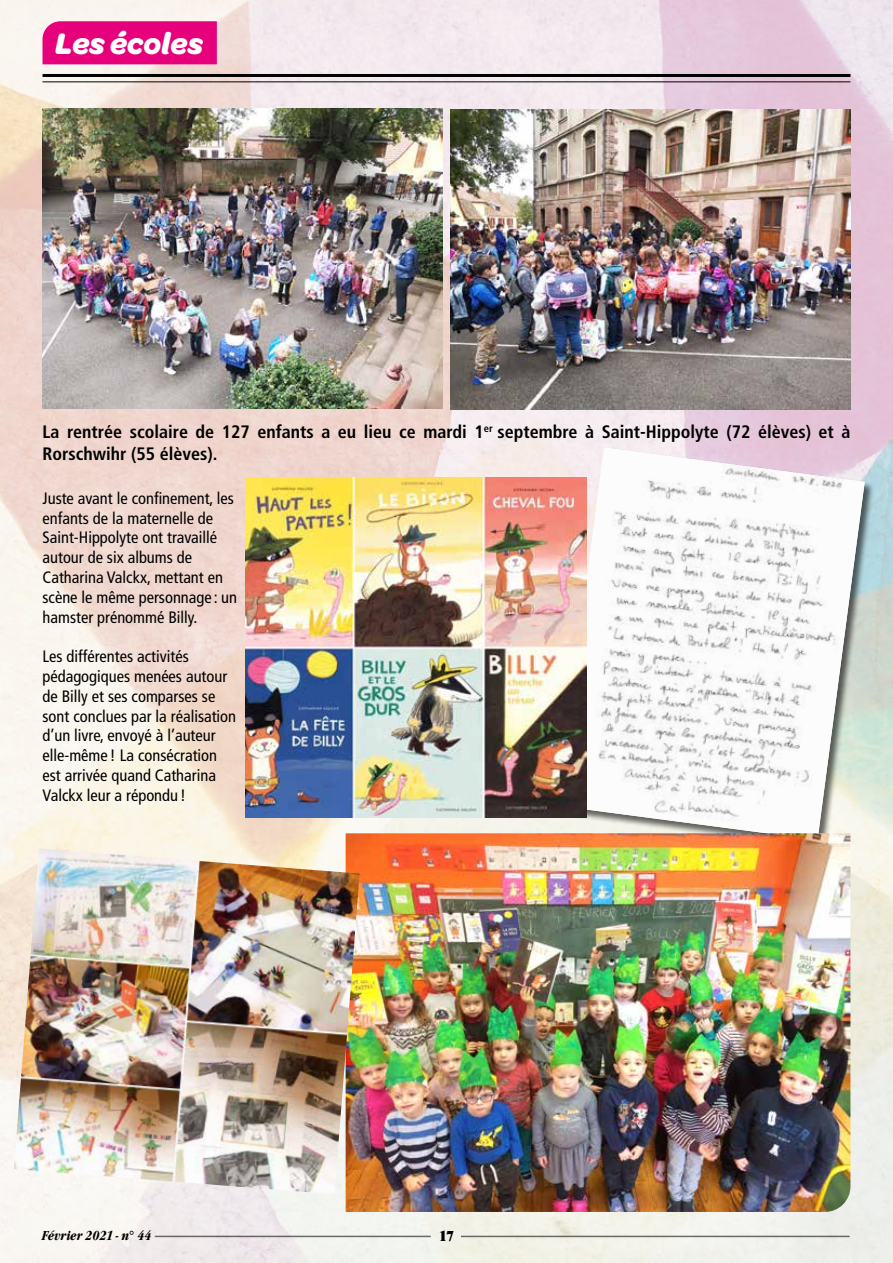
<style>
.page{position:relative;width:893px;height:1263px;background:#fff}
.page>*{position:absolute;margin:0;border:0;box-sizing:border-box;transform-origin:0 0}
.t1{font:italic 700 31.5px "Omnes";color:#fff}
.t2{font:700 condensed 18px/21.6px "Frutiger";color:#000}
.t3{font:condensed 16.5px/19.8px "Frutiger";color:#000}
.t4{font:800 15px "Nimbus Roman D";color:#000}
.t5{font:italic 700 condensed 13.5px "Garamond Itc T";color:#000}
</style>
<div class="page">
<img style="left:0;top:0;width:893px;height:1263px">
<div style="left:557px;top:447px;width:318px;height:403px;background:#000;opacity:.6"></div>
<img style="left:557px;top:448px;width:308px;height:392px">
<hr style="left:155px;top:1236px;width:276px;height:1px;background:#6f7070">
<hr style="left:461px;top:1236px;width:389px;height:1px;background:#6f7070">
<hr style="left:43px;top:74px;width:807px;height:3px;background:#000">
<hr style="left:43px;top:81px;width:807px;height:1px;background:#000">
<img style="left:346px;top:833px;width:504px;height:379px">
<img style="left:246px;top:477px;width:340px;height:341px">
<img style="left:43px;top:109px;width:399px;height:300px">
<img style="left:451px;top:109px;width:400px;height:300px">
<img style="left:14px;top:848px;width:346px;height:346px">
<div style="left:43px;top:21px;width:174px;height:43px;background:#e6007c"></div>
<h1 class="t1" style="left:55px;top:25px;width:149px">Les écoles</h1>
<p class="t2" style="left:43px;top:421px;width:809px">La rentrée scolaire de 127 enfants a eu lieu ce mardi 1<sup>er</sup> septembre à Saint-Hippolyte (72 élèves) et à<br>Rorschwihr (55 élèves).</p>
<p class="t3" style="left:43px;top:488px;width:196px">Juste avant le confinement, les enfants de la maternelle de<br>Saint-Hippolyte ont travaillé autour de six albums de<br>Catharina Valckx, mettant en scène le même personnage : un hamster prénommé Billy.</p>
<p class="t3" style="left:43px;top:647px;width:195px">Les différentes activités pédagogiques menées autour de Billy et ses comparses se sont conclues par la réalisation d’un livre, envoyé à l’auteur elle-même ! La consécration est arrivée quand Catharina<br>Valckx leur a répondu !</p>
<p class="t5" style="left:42px;top:1228px;width:111px">Février 2021 - n° 44</p>
<p class="t4" style="left:439px;top:1227px;width:17px">17</p>
</div>
